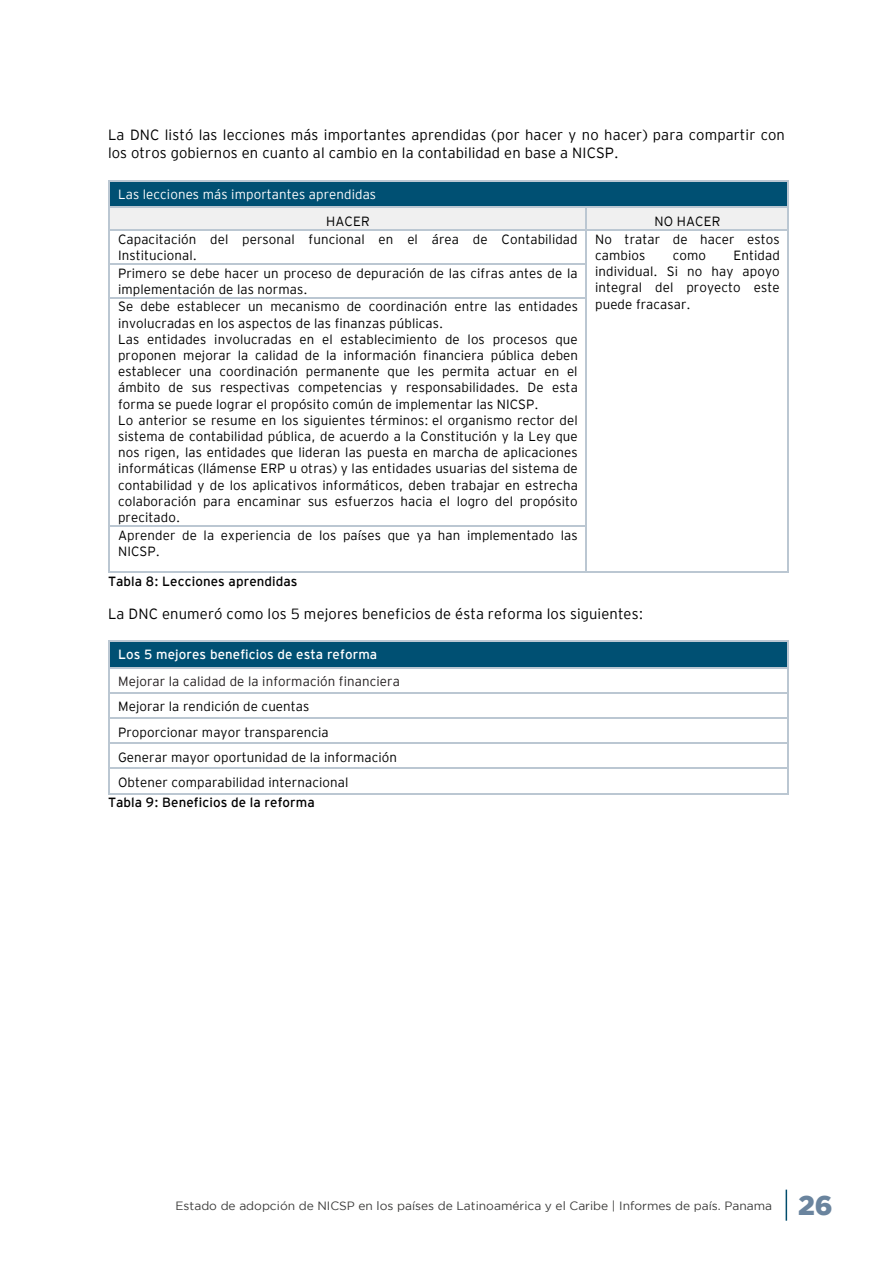
<style>
.page{position:relative;width:893px;height:1263px;background:#fff}
.page>*{position:absolute;margin:0;border:0;box-sizing:border-box;transform-origin:0 0}
.t1{font:900 27px "Gotham";color:#6a849e}
.t2{font:300 14.7px/18px "EY Interstate";letter-spacing:.01em;color:#000}
.t3{font:300 13.35px/16.2px "EY Interstate";letter-spacing:.005em;color:#000}
.t4{font:300 13.35px "EY Interstate";letter-spacing:.005em;color:#000}
.t5{font:300 13.35px "EY Interstate";letter-spacing:.005em;color:#231f20}
.t6{font:300 13.35px "EY Interstate";letter-spacing:.005em;color:#fff}
.t7{font:13.35px "EY Interstate";letter-spacing:.005em;color:#fff}
.t8{font:12px "Gotham";color:#3c3c3b}
</style>
<div class="page">
<hr style="left:786px;top:1189px;width:1px;height:32px;background:#004c6c">
<div style="left:110px;top:181px;width:678px;height:26px;background:#005073"></div>
<hr style="left:110px;top:180px;width:678px;height:1px;background:#bbc7d2">
<div style="left:110px;top:208px;width:476px;height:21px;background:#f0f0f0"></div>
<div style="left:587px;top:208px;width:201px;height:21px;background:#f0f0f0"></div>
<hr style="left:110px;top:207px;width:476px;height:1px;background:#bbc7d2">
<hr style="left:587px;top:207px;width:201px;height:1px;background:#bbc7d2">
<svg style="left:109px;top:180px;width:1px;height:51px"></svg>
<hr style="left:110px;top:229px;width:476px;height:2px;background:#bbc7d2">
<svg style="left:586px;top:207px;width:1px;height:24px"></svg>
<hr style="left:587px;top:229px;width:201px;height:2px;background:#bbc7d2">
<svg style="left:788px;top:180px;width:1px;height:51px"></svg>
<hr style="left:109px;top:231px;width:1px;height:32px;background:#bbc7d2">
<hr style="left:586px;top:231px;width:1px;height:32px;background:#bbc7d2">
<hr style="left:788px;top:231px;width:1px;height:32px;background:#bbc7d2">
<hr style="left:110px;top:263px;width:476px;height:2px;background:#bbc7d2">
<hr style="left:109px;top:265px;width:1px;height:32px;background:#bbc7d2">
<hr style="left:586px;top:265px;width:1px;height:32px;background:#bbc7d2">
<hr style="left:788px;top:265px;width:1px;height:32px;background:#bbc7d2">
<hr style="left:110px;top:297px;width:476px;height:1px;background:#bbc7d2">
<hr style="left:109px;top:298px;width:1px;height:227px;background:#bbc7d2">
<hr style="left:586px;top:298px;width:1px;height:227px;background:#bbc7d2">
<hr style="left:788px;top:298px;width:1px;height:227px;background:#bbc7d2">
<hr style="left:110px;top:525px;width:476px;height:2px;background:#bbc7d2">
<hr style="left:109px;top:527px;width:1px;height:45px;background:#bbc7d2">
<hr style="left:110px;top:572px;width:476px;height:1px;background:#bbc7d2">
<hr style="left:586px;top:527px;width:1px;height:45px;background:#bbc7d2">
<hr style="left:587px;top:572px;width:201px;height:1px;background:#bbc7d2">
<hr style="left:788px;top:527px;width:1px;height:45px;background:#bbc7d2">
<div style="left:110px;top:642px;width:678px;height:25px;background:#005073"></div>
<hr style="left:110px;top:640px;width:678px;height:2px;background:#bbc7d2">
<hr style="left:110px;top:667px;width:678px;height:2px;background:#bbc7d2">
<hr style="left:110px;top:692px;width:678px;height:2px;background:#bbc7d2">
<hr style="left:110px;top:717px;width:678px;height:2px;background:#bbc7d2">
<hr style="left:110px;top:743px;width:678px;height:1px;background:#bbc7d2">
<hr style="left:110px;top:768px;width:678px;height:1px;background:#bbc7d2">
<svg style="left:109px;top:640px;width:1px;height:154px"></svg>
<hr style="left:110px;top:793px;width:678px;height:1px;background:#bbc7d2">
<svg style="left:788px;top:640px;width:1px;height:154px"></svg>
<p class="t2" style="left:108px;top:125px;width:678px">La DNC listó las lecciones más importantes aprendidas (por hacer y no hacer) para compartir con los otros gobiernos en cuanto al cambio en la contabilidad en base a NICSP.</p>
<p class="t6" style="left:118px;top:185px;width:260px">Las lecciones más importantes aprendidas</p>
<p class="t3" style="left:326px;top:212px;width:45px">HACER</p>
<p class="t3" style="left:654px;top:212px;width:67px">NO HACER</p>
<p class="t3" style="left:118px;top:230px;width:461px">Capacitación del personal funcional en el área de Contabilidad<br>Institucional.</p>
<p class="t3" style="left:118px;top:264px;width:461px">Primero se debe hacer un proceso de depuración de las cifras antes de la implementación de las normas.</p>
<p class="t3" style="left:118px;top:298px;width:462px">Se debe establecer un mecanismo de coordinación entre las entidades involucradas en los aspectos de las finanzas públicas.<br>Las entidades involucradas en el establecimiento de los procesos que proponen mejorar la calidad de la información financiera pública deben establecer una coordinación permanente que les permita actuar en el ámbito de sus respectivas competencias y responsabilidades. De esta forma se puede lograr el propósito común de implementar las NICSP.<br>Lo anterior se resume en los siguientes términos: el organismo rector del sistema de contabilidad pública, de acuerdo a la Constitución y la Ley que nos rigen, las entidades que lideran las puesta en marcha de aplicaciones informáticas (llámense ERP u otras) y las entidades usuarias del sistema de contabilidad y de los aplicativos informáticos, deben trabajar en estrecha colaboración para encaminar sus esfuerzos hacia el logro del propósito precitado.</p>
<p class="t3" style="left:118px;top:526px;width:461px">Aprender de la experiencia de los países que ya han implementado las<br>NICSP.</p>
<p class="t3" style="left:595px;top:230px;width:186px">No tratar de hacer estos cambios</p>
<p class="t3" style="left:595px;top:246px;width:186px;text-align:justify;text-indent:138px">Entidad individual. Si no hay apoyo integral del proyecto este puede fracasar.</p>
<p class="t3" style="left:673px;top:246px;width:35px">como</p>
<p class="t4" style="left:108px;top:572px;width:191px">Tabla 8: Lecciones aprendidas</p>
<p class="t2" style="left:108px;top:604px;width:537px">La DNC enumeró como los 5 mejores beneficios de ésta reforma los siguientes:</p>
<p class="t7" style="left:118px;top:645px;width:261px">Los 5 mejores beneficios de esta reforma</p>
<p class="t5" style="left:118px;top:672px;width:283px">Mejorar la calidad de la información financiera</p>
<p class="t3" style="left:118px;top:693px;width:281px;line-height:25px">Mejorar la rendición de cuentas<br>Proporcionar mayor transparencia<br>Generar mayor oportunidad de la información Obtener comparabilidad internacional</p>
<p class="t4" style="left:108px;top:793px;width:208px">Tabla 9: Beneficios de la reforma</p>
<p class="t8" style="left:176px;top:1198px;width:598px">Estado de adopción de NICSP en los países de Latinoamérica y el Caribe | Informes de país. Panama</p>
<h1 class="t1" style="left:798px;top:1190px;width:36px">26</h1>
</div>
